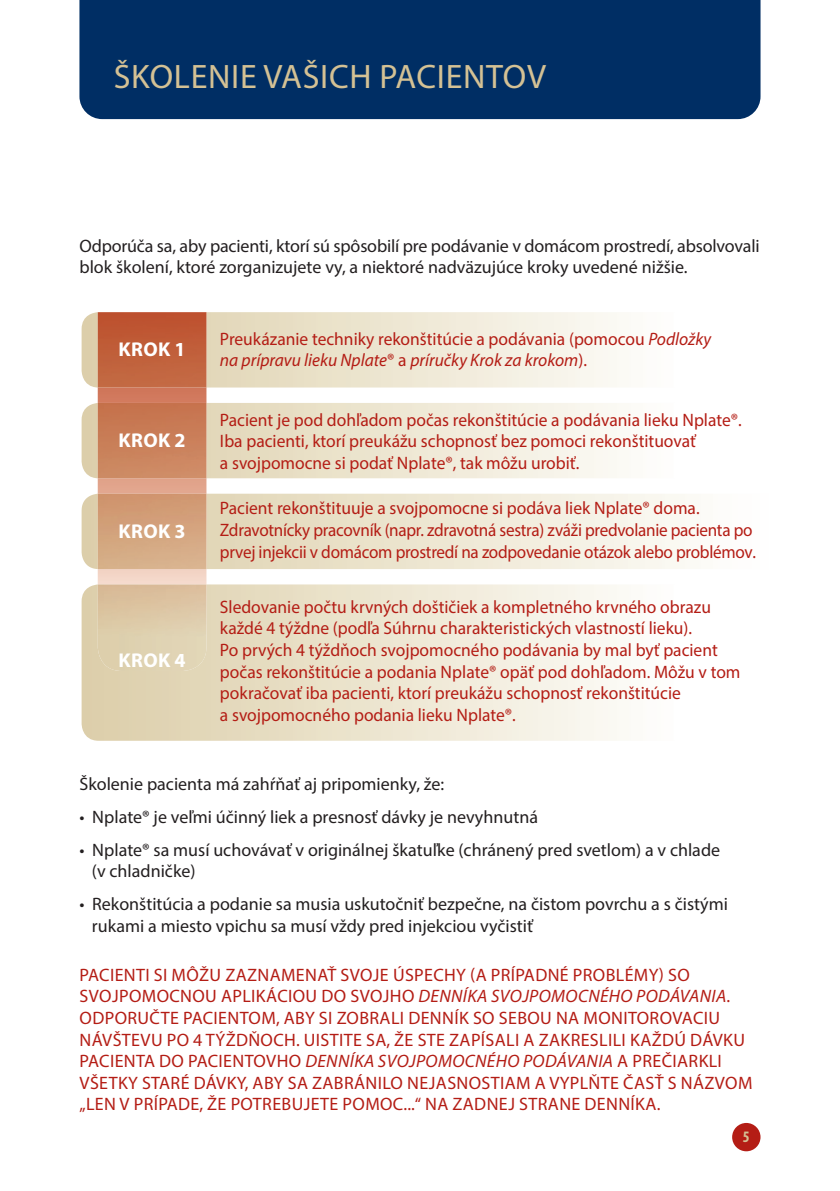
<style>
.page{position:relative;width:840px;height:1191px;background:#fff}
.page>*{position:absolute;margin:0;border:0;box-sizing:border-box;transform-origin:0 0}
.t1{font:34px "Myriad Pro";letter-spacing:.02em;color:#d4c194}
.t2{font:700 20px "Myriad Pro";letter-spacing:.02em;color:#fff}
.t3{font:18px/21.6px "Myriad Pro";color:#b41d15}
.t4{font:18px/21.6px "Myriad Pro";color:#231f20}
.t5{font:18px/21.6px "Myriad Pro";letter-spacing:.02em;color:#b41d15}
.t6{font:700 condensed 16px "Myriad Pro";color:#d4c194}
.s1{font-style:italic}
</style>
<div class="page">
<div style="left:731px;top:1123px;width:29px;height:28px;background:#b41d15;border-radius:50%"></div>
<div style="left:79px;top:0;width:681px;height:119px;background:#002e64"></div>
<svg style="left:82px;top:312px;width:537px;height:75px;background:#ede7d3"></svg>
<svg style="left:82px;top:403px;width:537px;height:75px;background:#ede7d3"></svg>
<svg style="left:82px;top:494px;width:605px;height:75px;background:#ede6d3"></svg>
<svg style="left:82px;top:584px;width:537px;height:156px;background:#ece5d0"></svg>
<svg style="left:98px;top:387px;width:108px;height:197px;background:#e1a690"></svg>
<img style="left:98px;top:312px;width:108px;height:75px">
<img style="left:98px;top:403px;width:108px;height:75px">
<img style="left:98px;top:494px;width:108px;height:75px">
<img style="left:98px;top:584px;width:108px;height:87px">
<h1 class="t1" style="left:114px;top:64px;width:433px">ŠKOLENIE VAŠICH PACIENTOV</h1>
<p class="t4" style="left:79px;top:236px;width:681px">Odporúča sa, aby pacienti, ktorí sú spôsobilí pre podávanie v domácom prostredí, absolvovali blok školení, ktoré zorganizujete vy, a niektoré nadväzujúce kroky uvedené nižšie.</p>
<p class="t2" style="left:118px;top:342px;width:69px">KROK 1</p>
<p class="t2" style="left:118px;top:433px;width:69px">KROK 2</p>
<p class="t2" style="left:118px;top:523px;width:69px">KROK 3</p>
<p class="t2" style="left:118px;top:653px;width:69px">KROK 4</p>
<p class="t3" style="left:220px;top:329px;width:492px">Preukázanie techniky rekonštitúcie a podávania (pomocou <span class="s1">Podložky na prípravu lieku Nplate</span>® a <span class="s1">príručky Krok za krokom</span>).</p>
<p class="t3" style="left:220px;top:410px;width:523px">Pacient je pod dohľadom počas rekonštitúcie a podávania lieku Nplate®.<br>Iba pacienti, ktorí preukážu schopnosť bez pomoci rekonštituovať<br>a svojpomocne si podať Nplate®, tak môžu urobiť.</p>
<p class="t3" style="left:220px;top:499px;width:537px">Pacient rekonštituuje a svojpomocne si podáva liek Nplate® doma.<br>Zdravotnícky pracovník (napr. zdravotná sestra) zváži predvolanie pacienta po prvej injekcii v domácom prostredí na zodpovedanie otázok alebo problémov.</p>
<p class="t3" style="left:220px;top:597px;width:521px">Sledovanie počtu krvných doštičiek a kompletného krvného obrazu každé 4 týždne (podľa Súhrnu charakteristických vlastností lieku).<br>Po prvých 4 týždňoch svojpomocného podávania by mal byť pacient počas rekonštitúcie a podania Nplate® opäť pod dohľadom. Môžu v tom pokračovať iba pacienti, ktorí preukážu schopnosť rekonštitúcie<br>a svojpomocného podania lieku Nplate®.</p>
<p class="t4" style="left:79px;top:774px;width:366px">Školenie pacienta má zahŕňať aj pripomienky, že:</p>
<p class="t4" style="left:79px;top:807px;width:460px">• Nplate® je veľmi účinný liek a presnosť dávky je nevyhnutná</p>
<p class="t4" style="left:92px;top:840px;width:629px;text-indent:-12px">• Nplate® sa musí uchovávať v originálnej škatuľke (chránený pred svetlom) a v chlade (v chladničke)</p>
<p class="t4" style="left:92px;top:894px;width:637px;text-indent:-12px">• Rekonštitúcia a podanie sa musia uskutočniť bezpečne, na čistom povrchu a s čistými rukami a miesto vpichu sa musí vždy pred injekciou vyčistiť</p>
<p class="t5" style="left:79px;top:965px;width:674px">PACIENTI SI MÔŽU ZAZNAMENAŤ SVOJE ÚSPECHY (A PRÍPADNÉ PROBLÉMY) SO SVOJPOMOCNOU APLIKÁCIOU DO SVOJHO <span class="s1">DENNÍKA SVOJPOMOCNÉHO PODÁVANIA</span>.<br>ODPORUČTE PACIENTOM, ABY SI ZOBRALI DENNÍK SO SEBOU NA MONITOROVACIU NÁVŠTEVU PO 4 TÝŽDŇOCH. UISTITE SA, ŽE STE ZAPÍSALI A ZAKRESLILI KAŽDÚ DÁVKU PACIENTA DO PACIENTOVHO <span class="s1">DENNÍKA SVOJPOMOCNÉHO PODÁVANIA</span> A PREČIARKLI VŠETKY STARÉ DÁVKY, ABY SA ZABRÁNILO NEJASNOSTIAM A VYPLŇTE ČASŤ S NÁZVOM „LEN V PRÍPADE, ŽE POTREBUJETE POMOC...“ NA ZADNEJ STRANE DENNÍKA.</p>
<p class="t6" style="left:742px;top:1127px;width:8px">5</p>
</div>
